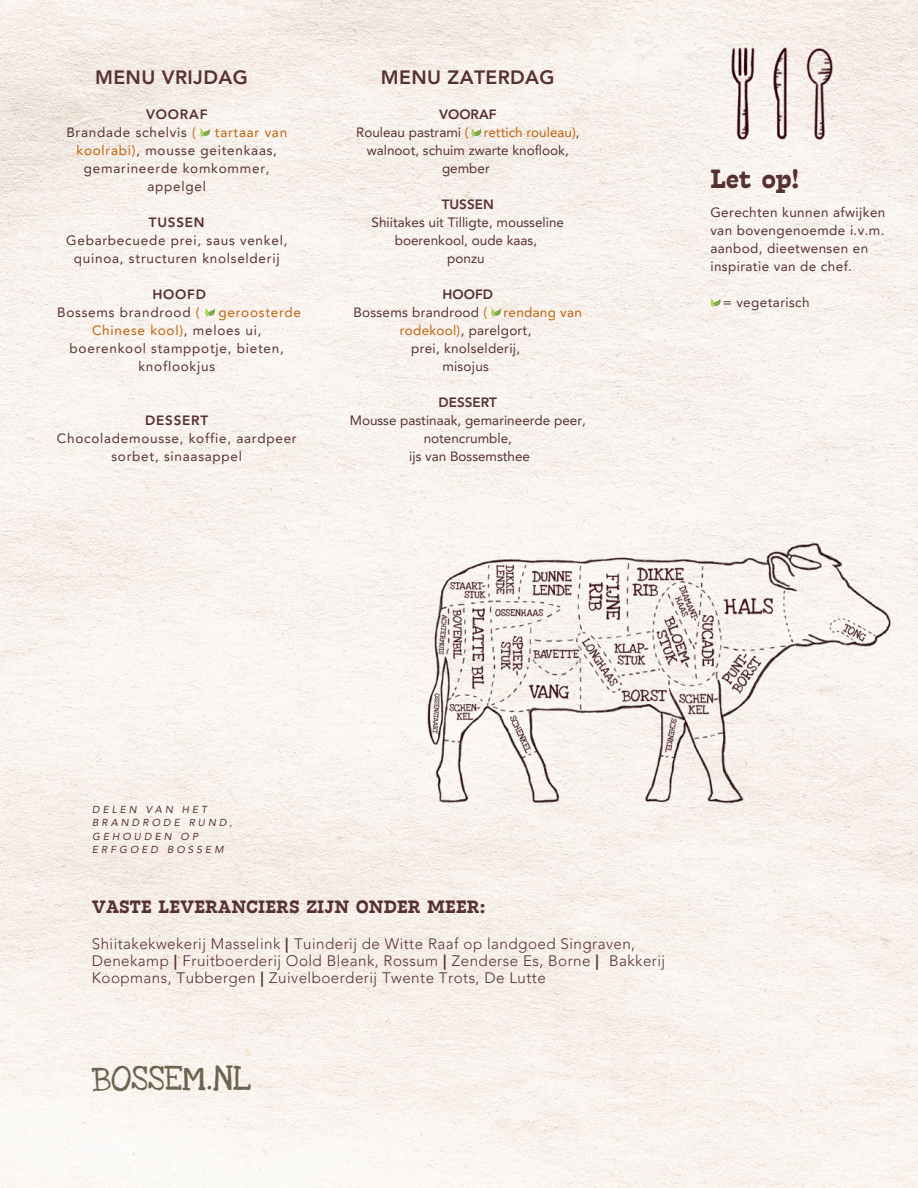
<style>
.page{position:relative;width:918px;height:1188px;background:#fff}
.page>*{position:absolute;margin:0;border:0;box-sizing:border-box;transform-origin:0 0}
.t1{font:700 28.5px "Tarif";color:#563131}
.t2{font:25.8px "Love Ya Like A Sister Solid";color:#6d6350}
.t3{font:700 19.35px "Tarif";letter-spacing:.01em;color:#563131}
.t4{font:800 19.35px "Avenir LT Pro";letter-spacing:.02em;color:#563131}
.t5{font:300 15.15px/16.8px "Avenir LT Pro";letter-spacing:.03em;color:#563131}
.t6{font:13.5px/18px "Avenir LT Pro";letter-spacing:.055em;color:#563131}
.t7{font:13.5px/18px "Avenir LT Pro";color:#563131;text-align:center}
.t8{font:13.5px/18px "Avenir LT Pro";letter-spacing:.03em;color:#563131}
.t9{font:13.5px "Avenir LT Pro";letter-spacing:.055em;color:#bc630d}
.t10{font:800 13.5px "Avenir LT Pro";color:#563131}
.t11{font:italic 10.2px "Avenir LT Pro";letter-spacing:.3em;color:#563131}
.s1{font-weight:800}
.s2{color:#bc630d}
.s3{color:#563131}
</style>
<div class="page">
<img style="left:0;top:0;width:918px;height:1188px">
<img style="left:715px;top:36px;width:128px;height:117px">
<img style="left:393px;top:523px;width:511px;height:307px">
<svg style="left:200px;top:128px;width:10px;height:10px"></svg>
<svg style="left:205px;top:308px;width:10px;height:10px"></svg>
<svg style="left:471px;top:128px;width:10px;height:10px"></svg>
<svg style="left:491px;top:308px;width:10px;height:10px"></svg>
<svg style="left:710px;top:298px;width:10px;height:11px"></svg>
<p class="t4" style="left:95px;top:69px;width:154px">MENU VRIJDAG</p>
<h5 class="t6" style="left:66px;top:107px;width:143px;text-indent:80px"><span class="s1">VOORAF<br></span>Brandade schelvis <span class="s2">(</span></h5>
<h5 class="t9" style="left:215px;top:127px;width:74px">tartaar van</h5>
<h5 class="t6" style="left:77px;top:143px;width:202px"><span class="s2">koolrabi)</span>, mousse geitenkaas,</h5>
<h5 class="t6" style="left:84px;top:161px;width:187px">gemarineerde komkommer,</h5>
<h5 class="t6" style="left:148px;top:179px;width:60px">appelgel</h5>
<p class="t6" style="left:66px;top:215px;width:223px;text-align:center"><span class="s1">TUSSEN<br></span>Gebarbecuede prei, saus venkel, quinoa, structuren knolselderij</p>
<h5 class="t6" style="left:57px;top:287px;width:150px;text-indent:95px"><span class="s1">HOOFD<br></span>Bossems brandrood <span class="s2">(</span></h5>
<h5 class="t9" style="left:219px;top:307px;width:84px">geroosterde</h5>
<h5 class="t9" style="left:92px;top:325px;width:171px">Chinese kool)<span class="s3">, meloes ui,</span></h5>
<h5 class="t6" style="left:70px;top:341px;width:216px">boerenkool stamppotje, bieten,</h5>
<h5 class="t6" style="left:138px;top:359px;width:78px">knoflookjus</h5>
<p class="t6" style="left:57px;top:413px;width:241px;text-align:center"><span class="s1">DESSERT<br></span>Chocolademousse, koffie, aardpeer sorbet, sinaasappel</p>
<h5 class="t4" style="left:381px;top:69px;width:175px">MENU ZATERDAG</h5>
<p class="t7" style="left:356px;top:107px;width:225px"><span class="s1">VOORAF<br></span>Rouleau pastrami <span class="s2">( rettich rouleau)</span>, walnoot, schuim zwarte knoflook, gember</p>
<p class="t10" style="left:442px;top:199px;width:53px">TUSSEN</p>
<h2 class="t7" style="left:372px;top:215px;width:194px">Shiitakes uit Tilligte, mousseline boerenkool, oude kaas,</h2>
<h5 class="t8" style="left:447px;top:251px;width:39px">ponzu</h5>
<p class="t10" style="left:443px;top:289px;width:52px">HOOFD</p>
<p class="t8" style="left:354px;top:305px;width:230px;text-align:center">Bossems brandrood <span class="s2">( rendang van rodekool)</span>, parelgort,<br>prei, knolselderij,</p>
<p class="t8" style="left:442px;top:359px;width:48px">misojus</p>
<p class="t7" style="left:350px;top:395px;width:238px"><span class="s1">DESSERT<br></span>Mousse pastinaak, gemarineerde peer, notencrumble,<br>ijs van Bossemsthee</p>
<h5 class="t1" style="left:710px;top:162px;width:90px">Let op!</h5>
<h3 class="t8" style="left:710px;top:204px;width:177px">Gerechten kunnen afwijken van bovengenoemde i.v.m. aanbod, dieetwensen en inspiratie van de chef.</h3>
<h5 class="t8" style="left:723px;top:294px;width:88px">= vegetarisch</h5>
<p class="t11" style="left:92px;top:805px;width:116px">DELEN VAN HET</p>
<p class="t11" style="left:92px;top:818px;width:142px">BRANDRODE RUND,</p>
<p class="t11" style="left:92px;top:832px;width:107px">GEHOUDEN OP</p>
<h5 class="t11" style="left:92px;top:846px;width:133px">ERFGOED BOSSEM</h5>
<h5 class="t3" style="left:92px;top:896px;width:395px">VASTE LEVERANCIERS ZIJN ONDER MEER:</h5>
<p class="t5" style="left:92px;top:937px;width:575px">Shiitakekwekerij Masselink <span class="s1">|</span> Tuinderij de Witte Raaf op landgoed Singraven,<br>Denekamp <span class="s1">|</span> Fruitboerderij Oold Bleank, Rossum <span class="s1">|</span> Zenderse Es, Borne <span class="s1">|</span> Bakkerij<br>Koopmans, Tubbergen <span class="s1">|</span> Zuivelboerderij Twente Trots, De Lutte</p>
<p class="t2" style="left:92px;top:1057px;width:160px">BOSSEM.NL</p>
</div>
